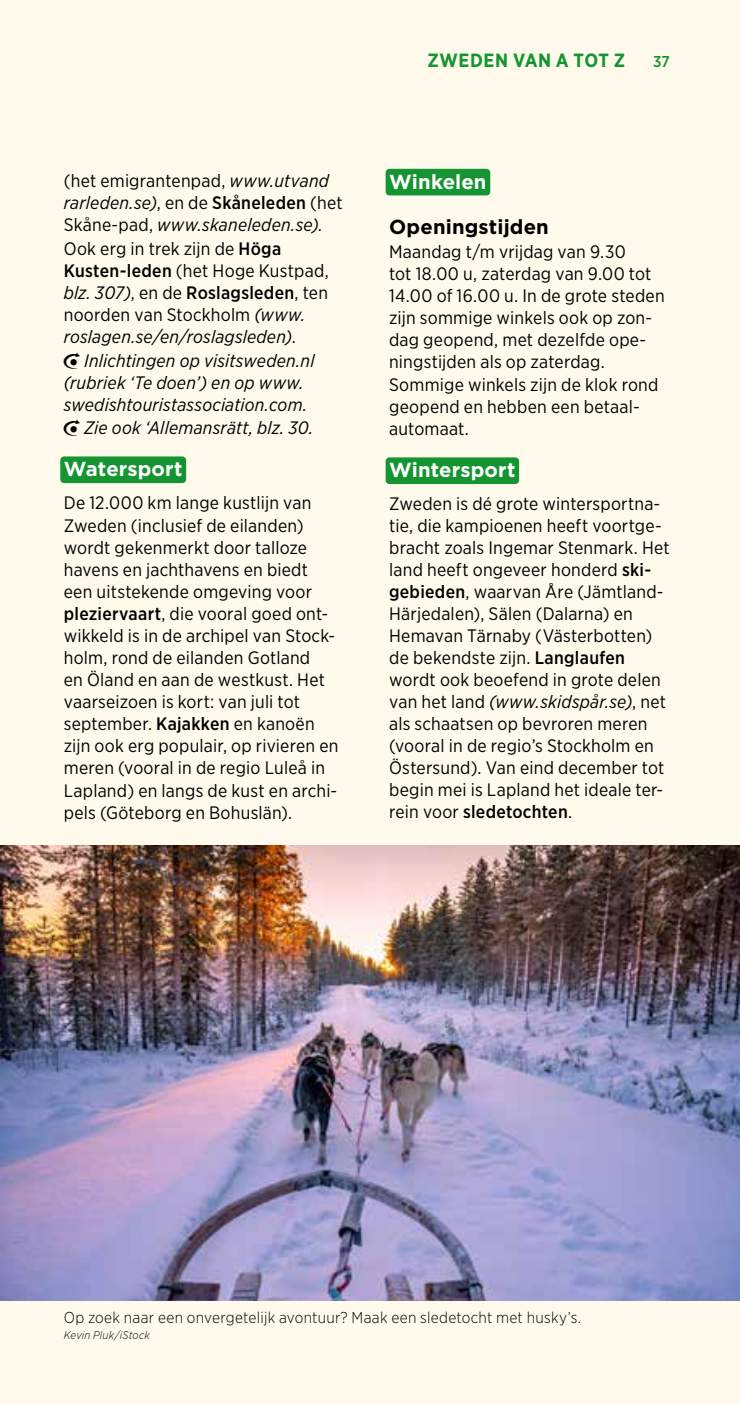
<style>
.page{position:relative;width:740px;height:1404px;background:#fff}
.page>*{position:absolute;margin:0;border:0;box-sizing:border-box;transform-origin:0 0}
.t1{font:700 20.25px "Gotham";letter-spacing:.005em;color:#fff}
.t2{font:700 20.25px "Gotham";letter-spacing:.005em;color:#000}
.t3{font:700 19.12px "Gotham Narrow";letter-spacing:.03em;color:#159432}
.t4{font:18px/22.1px "Gotham Narrow";letter-spacing:.015em;color:#000}
.t5{font:italic 18px/22.5px "Gotham Narrow";letter-spacing:.01em;color:#000}
.t6{font:300 15.75px "Gotham Narrow";letter-spacing:.02em;color:#000}
.t7{font:500 15.75px "Gotham Narrow";color:#159432}
.t8{font:italic 300 11.25px "Gotham Narrow";letter-spacing:.015em;color:#000}
.s1{font-style:normal}
.s2{font-weight:500;font-style:normal}
.s3{font-family:"Michelin";font-style:normal}
.s4{font-weight:500}
.s5{font-style:italic}
</style>
<div class="page">
<div style="left:0;top:0;width:740px;height:1403px;background:#fffaec"></div>
<div style="left:60px;top:456px;width:126px;height:27px;background:#159432;border-radius:4px"></div>
<div style="left:386px;top:169px;width:104px;height:26px;background:#159432;border-radius:4px"></div>
<div style="left:386px;top:457px;width:133px;height:27px;background:#159432;border-radius:4px"></div>
<img style="left:0;top:845px;width:740px;height:455px">
<p class="t5" style="left:64px;top:169px;width:280px"><span class="s1">(het emigrantenpad,</span> www.utvand rarleden.se)<span class="s1">, en de</span> <span class="s2">Skåneleden</span> <span class="s1">(het<br>Skåne-pad,</span> www.skaneleden.se).<br><span class="s1">Ook erg in trek zijn de</span> <span class="s2">Höga<br>Kusten-leden</span> <span class="s1">(het Hoge Kustpad, </span>blz. 307)<span class="s1">, en de</span> <span class="s2">Roslagsleden</span><span class="s1">, ten noorden van Stockholm</span> (www. roslagen.se/en/roslagsleden)<span class="s1">.<br></span><span class="s3">T</span> Inlichtingen op visitsweden.nl (rubriek ‘Te doen’) en op www. swedishtouristassociation.com.<br><span class="s3">T</span> Zie ook ‘Allemansrätt, blz. 30.</p>
<p class="t1" style="left:64px;top:455px;width:120px">Watersport</p>
<p class="t4" style="left:64px;top:491px;width:276px">De 12.000 km lange kustlijn van<br>Zweden (inclusief de eilanden) wordt gekenmerkt door talloze havens en jachthavens en biedt een uitstekende omgeving voor <span class="s4">pleziervaart</span>, die vooral goed ont&shy;wikkeld is in de archipel van Stock&shy;holm, rond de eilanden Gotland<br>en Öland en aan de westkust. Het vaarseizoen is kort: van juli tot september. <span class="s4">Kajakken</span> en kanoën zijn ook erg populair, op rivieren en meren (vooral in de regio Luleå in<br>Lapland) en langs de kust en archi&shy;pels (Göteborg en Bohuslän).</p>
<p class="t3" style="left:427px;top:48px;width:199px">ZWEDEN VAN A TOT Z</p>
<p class="t7" style="left:653px;top:51px;width:18px">37</p>
<p class="t1" style="left:389px;top:168px;width:99px">Winkelen</p>
<p class="t2" style="left:389px;top:213px;width:161px">Openingstijden</p>
<p class="t4" style="left:389px;top:240px;width:277px">Maandag t/m vrijdag van 9.30<br>tot 18.00 u, zaterdag van 9.00 tot<br>14.00 of 16.00 u. In de grote steden zijn sommige winkels ook op zon&shy;dag geopend, met dezelfde ope&shy;ningstijden als op zaterdag.<br>Sommige winkels zijn de klok rond geopend en hebben een betaal&shy;automaat.</p>
<p class="t1" style="left:389px;top:456px;width:128px">Wintersport</p>
<p class="t4" style="left:389px;top:492px;width:282px">Zweden is dé grote wintersportna&shy;tie, die kampioenen heeft voortge&shy;bracht zoals Ingemar Stenmark. Het land heeft ongeveer honderd <span class="s4">ski&shy;gebieden</span>, waarvan Åre (Jämtland-Härjedalen), Sälen (Dalarna) en Hemavan Tärnaby (Västerbotten) de bekendste zijn. <span class="s4">Langlaufen </span>wordt ook beoefend in grote delen van het land <span class="s5">(www.skidspår.se)</span>, net als schaatsen op bevroren meren (vooral in de regio’s Stockholm en Östersund). Van eind december tot begin mei is Lapland het ideale ter&shy;rein voor <span class="s4">sledetochten</span>.</p>
<p class="t6" style="left:64px;top:1307px;width:519px">Op zoek naar een onvergetelijk avontuur? Maak een sledetocht met husky’s.</p>
<p class="t8" style="left:64px;top:1327px;width:88px">Kevin Pluk/iStock</p>
</div>
